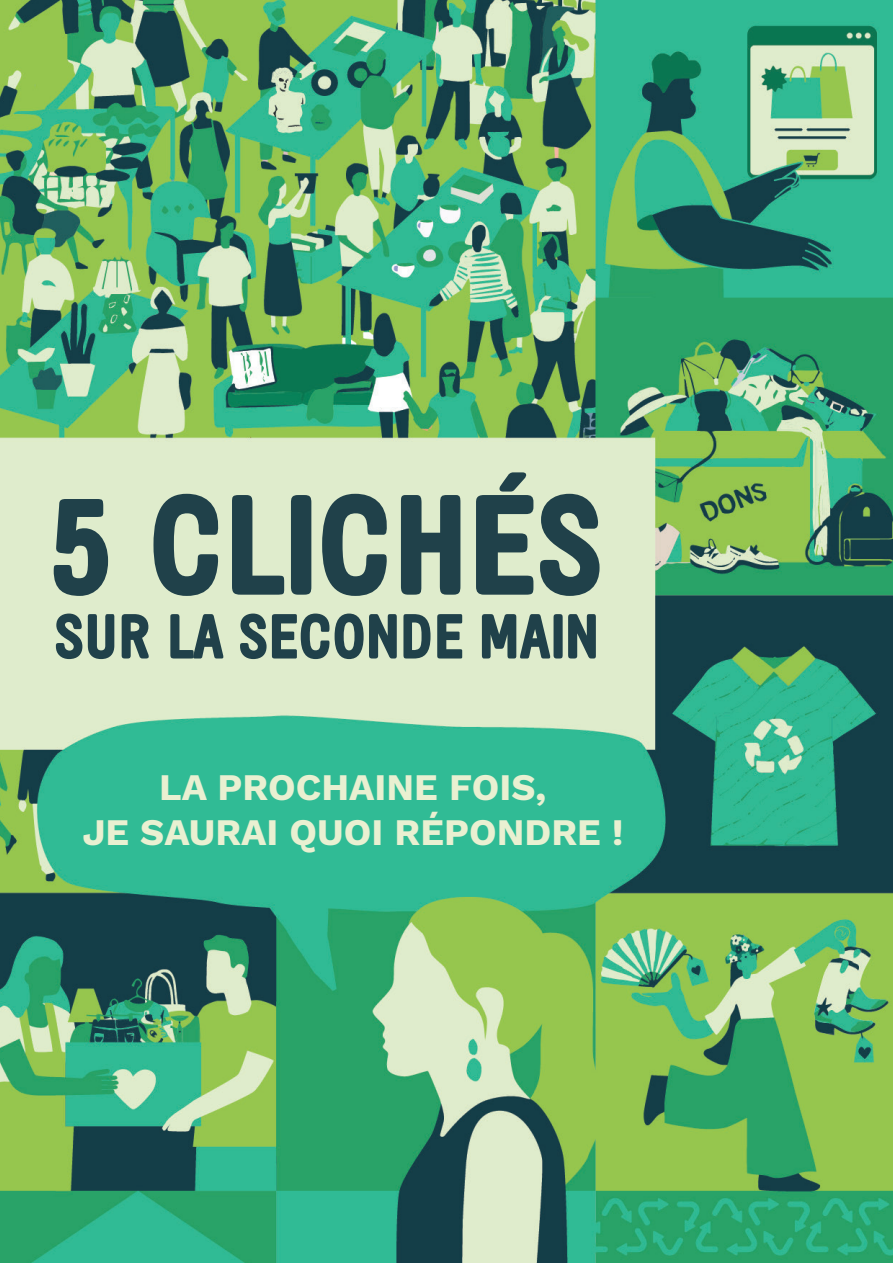
<style>
.page{position:relative;width:893px;height:1263px;background:#fff}
.page>*{position:absolute;margin:0;border:0;box-sizing:border-box;transform-origin:0 0}
.t1{font:900 138px "Emmaus";color:#20414a}
.t2{font:900 61.5px "Emmaus";color:#20414a}
.t3{font:37.5px "Work Sans";color:#e9f0d1}
</style>
<div class="page">
<img style="left:0;top:0;width:893px;height:1263px">
<p class="t1" style="left:49px;top:467px;width:558px">5 CLICHÉS</p>
<p class="t2" style="left:55px;top:602px;width:546px">SUR LA SECONDE MAIN</p>
<p class="t3" style="left:159px;top:759px;width:389px">LA PROCHAINE FOIS,</p>
<p class="t3" style="left:82px;top:804px;width:542px">JE SAURAI QUOI RÉPONDRE !</p>
</div>
